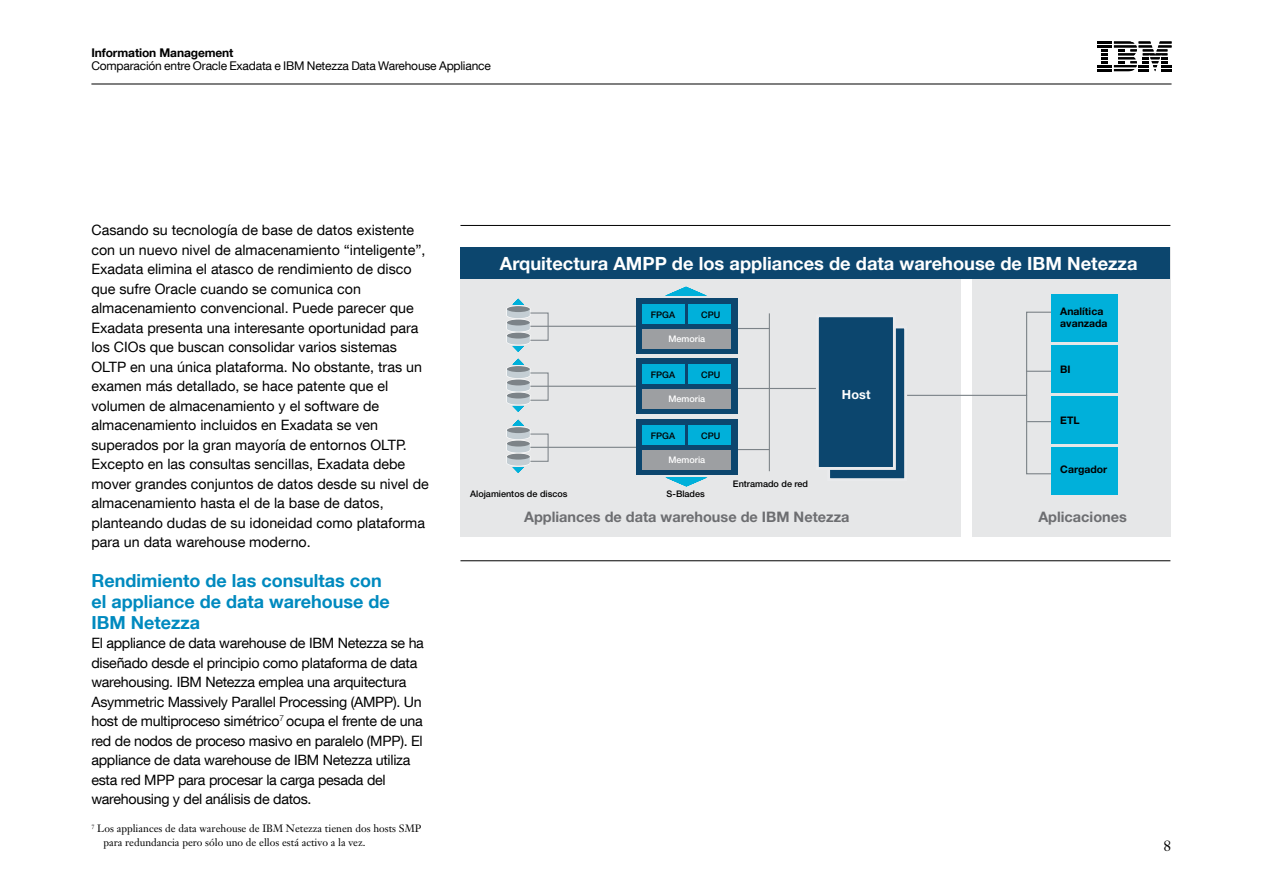
<style>
.page{position:relative;width:1263px;height:893px;background:#fff}
.page>*{position:absolute;margin:0;border:0;box-sizing:border-box;transform-origin:0 0}
.t1{font:700 18.3px "Helvetica Neue";color:#fff}
.t2{font:700 18px/21px "Helvetica Neue LT Com";color:#008abf}
.t3{font:15px "Janson Text LT Std";color:#000}
.t4{font:700 14.55px "Helvetica Neue";color:#6d6e71}
.t5{font:14.25px/19.5px "Helvetica Neue LT Com";color:#000}
.t6{font:14.25px/19.5px "Helvetica Neue LT Com";letter-spacing:-.02em;color:#000}
.t7{font:700 12.6px "Helvetica Neue";color:#fff}
.t8{font:12px "Helvetica Neue LT Com";letter-spacing:-.015em;color:#000}
.t9{font:700 12px "Helvetica Neue LT Com";letter-spacing:-.01em;color:#000}
.t10{font:10.5px/13.5px "Janson Text LT Std";color:#000}
.t11{font:700 10.5px/12.5px "Helvetica Neue";color:#000}
.t12{font:500 9px "Helvetica Neue";color:#000}
.t13{font:500 9px "Helvetica Neue";color:#fff}
</style>
<div class="page">
<hr style="left:91px;top:84px;width:1080px;height:1px;background:#000">
<svg style="left:1097px;top:41px;width:74px;height:30px"></svg>
<hr style="left:460px;top:225px;width:710px;height:1px;background:#000">
<hr style="left:460px;top:560px;width:710px;height:1px;background:#000">
<div style="left:460px;top:248px;width:501px;height:289px;background:#e6e7e8"></div>
<div style="left:972px;top:248px;width:198px;height:289px;background:#e6e7e8"></div>
<div style="left:460px;top:248px;width:710px;height:31px;background:#0c466e"></div>
<hr style="left:680px;top:328px;width:89px;height:1px;background:#7c8388">
<hr style="left:769px;top:313px;width:1px;height:158px;background:#7c8388">
<svg style="left:665px;top:287px;width:42px;height:9px"></svg>
<hr style="left:529px;top:326px;width:110px;height:1px;background:#7c8388">
<svg style="left:506px;top:299px;width:43px;height:53px"></svg>
<div style="left:636px;top:299px;width:101px;height:55px;background:#0c466e"></div>
<div style="left:689px;top:304px;width:42px;height:20px;background:#00b0da"></div>
<div style="left:642px;top:304px;width:43px;height:20px;background:#00b0da"></div>
<div style="left:642px;top:329px;width:89px;height:20px;background:#9d9fa2"></div>
<hr style="left:680px;top:388px;width:142px;height:1px;background:#7c8388">
<hr style="left:529px;top:386px;width:110px;height:1px;background:#7c8388">
<svg style="left:506px;top:359px;width:43px;height:53px"></svg>
<div style="left:636px;top:359px;width:101px;height:55px;background:#0c466e"></div>
<div style="left:689px;top:364px;width:42px;height:20px;background:#00b0da"></div>
<div style="left:642px;top:364px;width:43px;height:20px;background:#00b0da"></div>
<div style="left:642px;top:389px;width:89px;height:20px;background:#9d9fa2"></div>
<hr style="left:680px;top:449px;width:89px;height:1px;background:#7c8388">
<hr style="left:529px;top:447px;width:110px;height:1px;background:#7c8388">
<svg style="left:506px;top:420px;width:43px;height:53px"></svg>
<div style="left:636px;top:420px;width:101px;height:55px;background:#0c466e"></div>
<div style="left:689px;top:425px;width:42px;height:20px;background:#00b0da"></div>
<div style="left:642px;top:425px;width:43px;height:20px;background:#00b0da"></div>
<div style="left:642px;top:450px;width:89px;height:20px;background:#9d9fa2"></div>
<div style="left:827px;top:325px;width:80px;height:156px;background:#0c466e;border:3px solid #e9eaec"></div>
<div style="left:816px;top:314px;width:80px;height:156px;background:#0c466e;border:3px solid #e9eaec"></div>
<svg style="left:899px;top:311px;width:152px;height:164px"></svg>
<div style="left:1051px;top:447px;width:67px;height:47px;background:#00b0da"></div>
<div style="left:1051px;top:396px;width:67px;height:48px;background:#00b0da"></div>
<div style="left:1051px;top:345px;width:67px;height:48px;background:#00b0da"></div>
<div style="left:1051px;top:294px;width:67px;height:48px;background:#00b0da"></div>
<svg style="left:665px;top:477px;width:42px;height:9px"></svg>
<p class="t9" style="left:91px;top:45px;width:144px">Information Management</p>
<p class="t8" style="left:91px;top:59px;width:401px">Comparación entre Oracle Exadata e IBM Netezza Data Warehouse Appliance</p>
<p class="t5" style="left:91px;top:220px;width:339px">Casando su tecnología de base de datos existente con un nuevo nivel de almacenamiento “inteligente”, Exadata elimina el atasco de rendimiento de disco que sufre Oracle cuando se comunica con almacenamiento convencional. Puede parecer que Exadata presenta una interesante oportunidad para los CIOs que buscan consolidar varios sistemas OLTP en una única plataforma. No obstante, tras un examen más detallado, se hace patente que el volumen de almacenamiento y el software de almacenamiento incluidos en Exadata se ven superados por la gran mayoría de entornos OLTP.<br>Excepto en las consultas sencillas, Exadata debe mover grandes conjuntos de datos desde su nivel de almacenamiento hasta el de la base de datos, planteando dudas de su idoneidad como plataforma para un data warehouse moderno.</p>
<p class="t2" style="left:91px;top:569px;width:300px">Rendimiento de las consultas con el appliance de data warehouse de<br>IBM Netezza</p>
<p class="t6" style="left:91px;top:633px;width:334px">El appliance de data warehouse de IBM Netezza se ha diseñado desde el principio como plataforma de data warehousing. IBM Netezza emplea una arquitectura Asymmetric Massively Parallel Processing (AMPP). Un host de multiproceso simétrico<sup>7</sup> ocupa el frente de una red de nodos de proceso masivo en paralelo (MPP). El appliance de data warehouse de IBM Netezza utiliza esta red MPP para procesar la carga pesada del warehousing y del análisis de datos.</p>
<p class="t10" style="left:103px;top:822px;width:319px;text-indent:-12px"><sup>7</sup> Los appliances de data warehouse de IBM Netezza tienen dos hosts SMP para redundancia pero sólo uno de ellos está activo a la vez.</p>
<p class="t1" style="left:500px;top:252px;width:639px">Arquitectura AMPP de los appliances de data warehouse de IBM Netezza</p>
<p class="t12" style="left:651px;top:310px;width:26px">FPGA</p>
<p class="t12" style="left:701px;top:310px;width:21px">CPU</p>
<p class="t13" style="left:668px;top:334px;width:38px">Memoria</p>
<p class="t12" style="left:651px;top:370px;width:26px">FPGA</p>
<p class="t12" style="left:701px;top:370px;width:21px">CPU</p>
<p class="t13" style="left:668px;top:394px;width:38px">Memoria</p>
<p class="t12" style="left:651px;top:431px;width:26px">FPGA</p>
<p class="t12" style="left:701px;top:431px;width:21px">CPU</p>
<p class="t13" style="left:668px;top:455px;width:38px">Memoria</p>
<p class="t12" style="left:470px;top:489px;width:99px">Alojamientos de discos</p>
<p class="t12" style="left:667px;top:489px;width:40px">S-Blades</p>
<p class="t12" style="left:733px;top:479px;width:77px">Entramado de red</p>
<p class="t7" style="left:842px;top:387px;width:30px">Host</p>
<p class="t11" style="left:1060px;top:305px;width:49px">Analítica avanzada</p>
<p class="t11" style="left:1060px;top:363px;width:12px">BI</p>
<p class="t11" style="left:1060px;top:414px;width:21px">ETL</p>
<p class="t11" style="left:1060px;top:463px;width:48px">Cargador</p>
<p class="t4" style="left:524px;top:508px;width:327px">Appliances de data warehouse de IBM Netezza</p>
<p class="t4" style="left:1038px;top:508px;width:90px">Aplicaciones</p>
<p class="t3" style="left:1163px;top:837px;width:9px">8</p>
</div>
